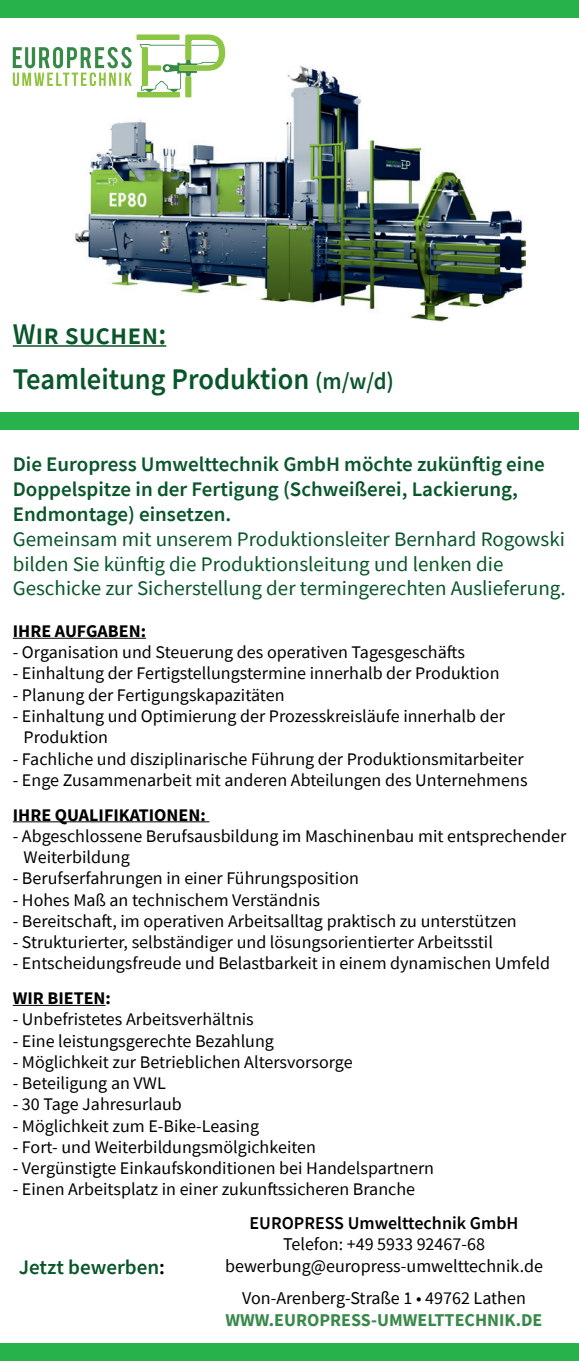
<style>
.page{position:relative;width:579px;height:1361px;background:#fff}
.page>*{position:absolute;margin:0;border:0;box-sizing:border-box;transform-origin:0 0}
.t1{font:600 30px/45.6px "Source Sans Pro";color:#08562a;scale:.95 1}
.t2{font:20.7px/24.9px "Source Sans Pro";color:#08562a}
.t3{font:600 20.7px/24.9px "Source Sans Pro";color:#08562a}
.t4{font:18px/21.6px "Source Sans Pro";color:#000002;text-align:center}
.t5{font:700 18px "Source Sans Pro";color:#38894a}
.t6{font:600 18px "Source Sans Pro";color:#000002}
.t7{font:17.7px/21.3px "Source Sans Pro";color:#000002}
.t8{font:700 17.7px "Source Sans Pro";color:#000002}
.s1{font-size:24px}
.s2{font-size:21px;color:#000002}
</style>
<div class="page">
<hr style="left:13px;top:638px;width:133px;height:1px;background:#000002">
<hr style="left:13px;top:821px;width:196px;height:1px;background:#000002">
<hr style="left:13px;top:1005px;width:92px;height:1px;background:#000002">
<div style="left:0;top:412px;width:578px;height:17px;background:#27b24b"></div>
<div style="left:0;top:1344px;width:578px;height:17px;background:#27b24b"></div>
<img style="left:74px;top:66px;width:451px;height:255px">
<div style="left:0;top:0;width:578px;height:17px;background:#27b24b"></div>
<div style="left:185px;top:76px;width:6px;height:21px;background:#8dc645"></div>
<div style="left:136px;top:34px;width:43px;height:6px;background:#8dc645"></div>
<div style="left:137px;top:92px;width:43px;height:5px;background:#8dc645"></div>
<svg style="left:139px;top:34px;width:86px;height:58px"></svg>
<svg style="left:13px;top:47px;width:119px;height:39px"></svg>
<hr style="left:13px;top:345px;width:153px;height:2px;background:#08562a">
<h1 class="t1" style="left:13px;top:311px;width:402px">WIR SUCHEN:<br>Teamleitung Produktion <span class="s1">(m/w/d)</span></h1>
<p class="t3" style="left:13px;top:452px;width:533px">Die Europress Umwelttechnik GmbH möchte zukünftig eine<br>Doppelspitze in der Fertigung (Schweißerei, Lackierung,<br>Endmontage) einsetzen.</p>
<p class="t2" style="left:13px;top:526px;width:554px">Gemeinsam mit unserem Produktionsleiter Bernhard Rogowski bilden Sie künftig die Produktionsleitung und lenken die<br>Geschicke zur Sicherstellung der termingerechten Auslieferung.</p>
<p class="t8" style="left:13px;top:619px;width:135px">IHRE AUFGABEN:</p>
<p class="t7" style="left:13px;top:641px;width:453px">- Organisation und Steuerung des operativen Tagesgeschäfts</p>
<p class="t7" style="left:13px;top:663px;width:488px">- Einhaltung der Fertigstellungstermine innerhalb der Produktion</p>
<p class="t7" style="left:13px;top:684px;width:273px">- Planung der Fertigungskapazitäten</p>
<p class="t7" style="left:24px;top:705px;width:482px;text-indent:-11px">- Einhaltung und Optimierung der Prozesskreisläufe innerhalb der<br>Produktion</p>
<p class="t7" style="left:13px;top:748px;width:512px">- Fachliche und disziplinarische Führung der Produktionsmitarbeiter</p>
<p class="t7" style="left:13px;top:769px;width:516px">- Enge Zusammenarbeit mit anderen Abteilungen des Unternehmens</p>
<p class="t8" style="left:13px;top:802px;width:194px">IHRE QUALIFIKATIONEN:</p>
<p class="t7" style="left:24px;top:825px;width:544px;text-indent:-11px">- Abgeschlossene Berufsausbildung im Maschinenbau mit entsprechender<br>Weiterbildung</p>
<p class="t7" style="left:13px;top:867px;width:347px">- Berufserfahrungen in einer Führungsposition</p>
<p class="t7" style="left:13px;top:889px;width:308px">- Hohes Maß an technischem Verständnis</p>
<p class="t7" style="left:13px;top:910px;width:505px">- Bereitschaft, im operativen Arbeitsalltag praktisch zu unterstützen</p>
<p class="t7" style="left:13px;top:931px;width:481px">- Strukturierter, selbständiger und lösungsorientierter Arbeitsstil</p>
<p class="t7" style="left:13px;top:952px;width:538px">- Entscheidungsfreude und Belastbarkeit in einem dynamischen Umfeld</p>
<p class="t8" style="left:13px;top:986px;width:100px">WIR BIETEN:</p>
<p class="t7" style="left:13px;top:1008px;width:242px">- Unbefristetes Arbeitsverhältnis</p>
<p class="t7" style="left:13px;top:1030px;width:262px">- Eine leistungsgerechte Bezahlung</p>
<p class="t7" style="left:13px;top:1051px;width:341px">- Möglichkeit zur Betrieblichen Altersvorsorge</p>
<p class="t7" style="left:13px;top:1072px;width:154px">- Beteiligung an VWL</p>
<p class="t7" style="left:13px;top:1093px;width:170px">- 30 Tage Jahresurlaub</p>
<p class="t7" style="left:13px;top:1115px;width:248px">- Möglichkeit zum E-Bike-Leasing</p>
<p class="t7" style="left:13px;top:1136px;width:304px">- Fort- und Weiterbildungsmölgichkeiten</p>
<p class="t7" style="left:13px;top:1157px;width:422px">- Vergünstigte Einkaufskonditionen bei Handelspartnern</p>
<p class="t7" style="left:13px;top:1179px;width:403px">- Einen Arbeitsplatz in einer zukunftssicheren Branche</p>
<p class="t3" style="left:19px;top:1254px;width:148px">Jetzt bewerben<span class="s2">:</span></p>
<p class="t6" style="left:249px;top:1210px;width:270px">EUROPRESS Umwelttechnik GmbH</p>
<p class="t4" style="left:225px;top:1233px;width:319px">Telefon: +49 5933 92467-68 bewerbung@europress-umwelttechnik.de</p>
<p class="t4" style="left:242px;top:1287px;width:285px">Von-Arenberg-Straße 1 • 49762 Lathen</p>
<p class="t5" style="left:225px;top:1307px;width:318px">WWW.EUROPRESS-UMWELTTECHNIK.DE</p>
</div>
